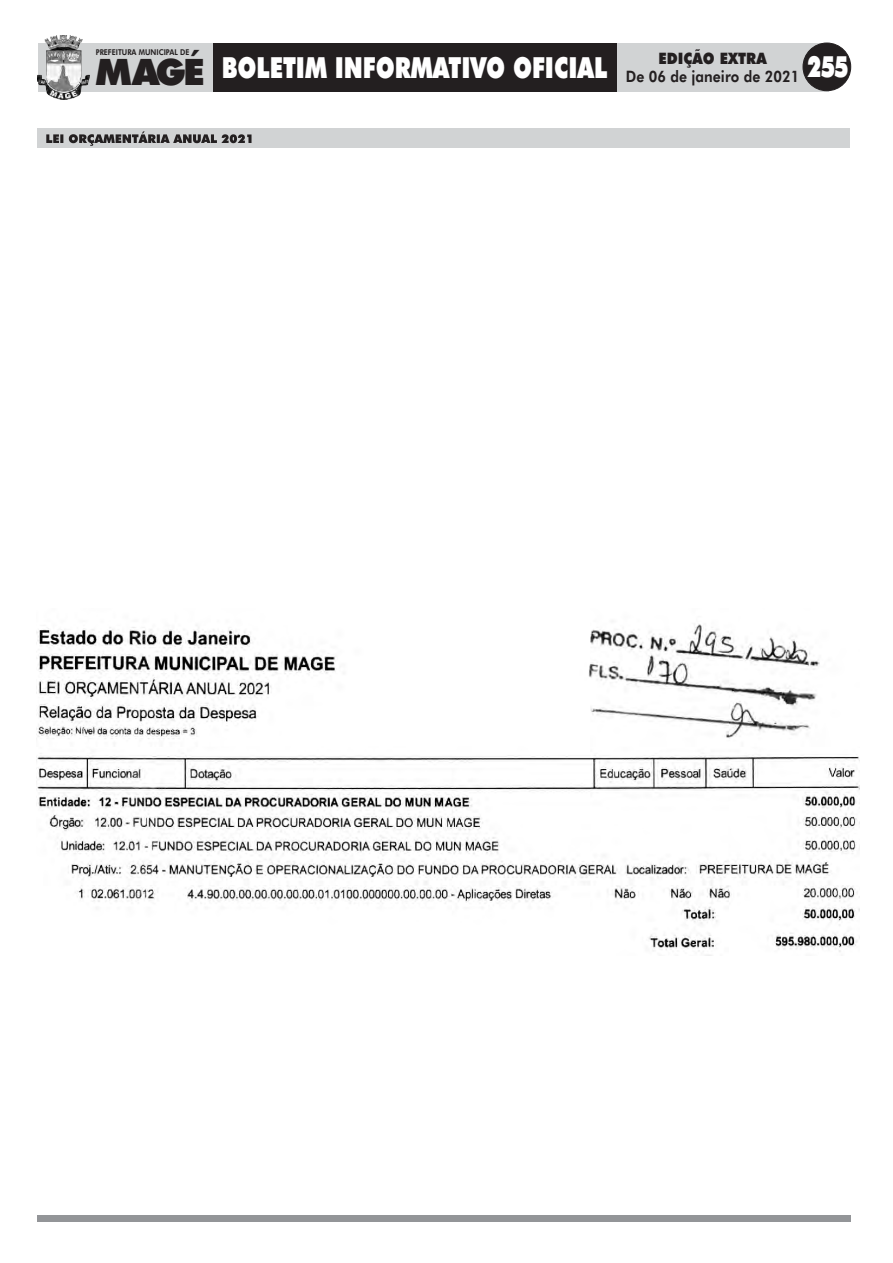
<style>
.page{position:relative;width:893px;height:1263px;background:#fff}
.page>*{position:absolute;margin:0;border:0;box-sizing:border-box;transform-origin:0 0}
.t1{font:900 29.1px "Futura BT";color:#fff;scale:.77 1}
.t2{font:800 15.75px/17.5px "Futura BT";letter-spacing:.005em;color:#231f20;scale:.89 1}
.t3{font:800 8.1px "Futura BT";color:#231f20;scale:.88 1}
.s1{font-size:36.45px;color:#231f20}
.s2{font-weight:900}
</style>
<div class="page">
<img style="left:37px;top:624px;width:822px;height:328px">
<div style="left:38px;top:43px;width:790px;height:48px;background:#d1d3d4"></div>
<div style="left:803px;top:43px;width:48px;height:48px;background:#231f20;border:1px solid #231f20;border-radius:50%"></div>
<div style="left:213px;top:43px;width:404px;height:48px;background:#231f20"></div>
<img style="left:37px;top:35px;width:53px;height:64px">
<div style="left:38px;top:1215px;width:813px;height:6px;background:#939598"></div>
<div style="left:37px;top:128px;width:813px;height:20px;background:#d1d3d4"></div>
<svg style="left:46px;top:131px;width:206px;height:15px"></svg>
<h1 class="t1" style="left:96px;top:56px;width:666px"><span class="s1">MAGÉ</span> BOLETIM INFORMATIVO OFICIAL</h1>
<p class="t2" style="left:626px;top:51px;width:252px;text-indent:33px"><span class="s2">EDIÇÃO EXTRA<br></span>De 06 de janeiro de 2021 <sup>255</sup></p>
<p class="t3" style="left:96px;top:49px;width:108px">PREFEITURA MUNICIPAL DE</p>
</div>
